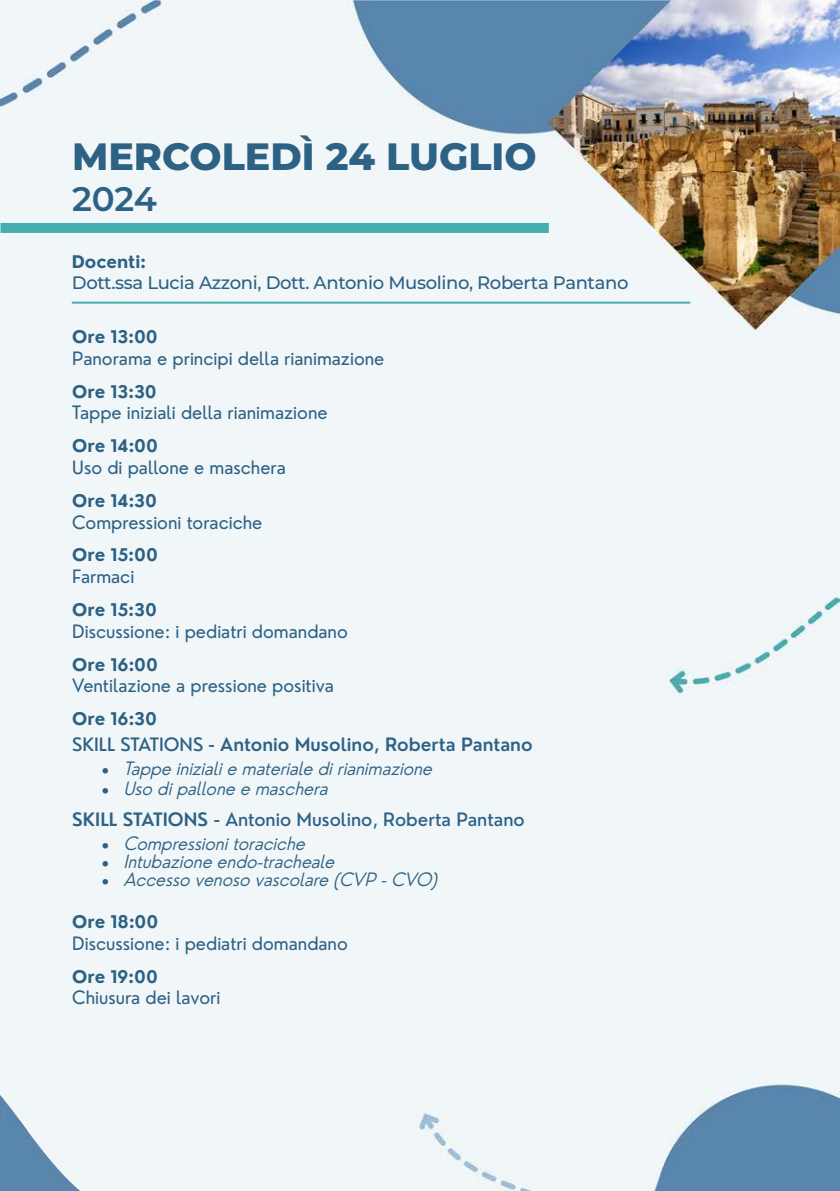
<style>
.page{position:relative;width:840px;height:1191px;background:#fff}
.page>*{position:absolute;margin:0;border:0;box-sizing:border-box;transform-origin:0 0}
.t1{font:800 38px "Montserrat";color:#2d6285}
.t2{font:600 34px "Montserrat";color:#2d6285}
.t3{font:18px "Nourd";color:#2c6184}
.t4{font:italic 300 18px "Nourd";color:#2d6285}
.t5{font:500 18px "Montserrat";letter-spacing:-.02em;color:#2c6184}
.t6{font:600 18px "Nourd";color:#2d6285}
.t7{font:500 18px "Nourd";color:#2d6285}
.t8{font:700 17px "Nourd";color:#2c6184}
.s1{font-weight:500}
.s2{font-family:"Montserrat"}
.s3{font-style:normal}
.s4{font-weight:600}
.s5{font-family:"Montserrat";font-weight:600}
</style>
<div class="page">
<img style="left:0;top:0;width:839px;height:1191px">
<hr style="left:72px;top:302px;width:618px;height:2px;background:#47aeae">
<div style="left:0;top:223px;width:548px;height:10px;background:#47aeae"></div>
<img style="left:0;top:1062px;width:173px;height:129px">
<p class="t1" style="left:72px;top:129px;width:466px">MERCOLEDÌ 24 LUGLIO</p>
<p class="t2" style="left:72px;top:175px;width:86px">2024</p>
<p class="t8" style="left:72px;top:251px;width:76px">Docenti:</p>
<p class="t5" style="left:72px;top:270px;width:558px">Dott.ssa Lucia Azzoni, Dott. Antonio Musolino, Roberta Pantano</p>
<p class="t8" style="left:72px;top:327px;width:87px">Ore 13:00</p>
<p class="t3" style="left:72px;top:348px;width:313px">Panorama e principi della rianimazione</p>
<p class="t8" style="left:72px;top:381px;width:86px">Ore 13:30</p>
<p class="t3" style="left:72px;top:402px;width:257px">Tappe iniziali della rianimazione</p>
<p class="t8" style="left:72px;top:436px;width:87px">Ore 14:00</p>
<p class="t3" style="left:72px;top:457px;width:215px">Uso di pallone e maschera</p>
<p class="t8" style="left:72px;top:491px;width:86px">Ore 14:30</p>
<p class="t3" style="left:72px;top:511px;width:191px">Compressioni toraciche</p>
<p class="t8" style="left:72px;top:545px;width:87px">Ore 15:00</p>
<p class="t3" style="left:72px;top:566px;width:63px">Farmaci</p>
<p class="t8" style="left:72px;top:600px;width:86px">Ore 15:30</p>
<p class="t3" style="left:72px;top:620px;width:277px">Discussione: i pediatri domandano</p>
<p class="t8" style="left:72px;top:654px;width:87px">Ore 16:00</p>
<p class="t3" style="left:72px;top:675px;width:263px">Ventilazione a pressione positiva</p>
<p class="t8" style="left:72px;top:709px;width:86px">Ore 16:30</p>
<p class="t6" style="left:72px;top:734px;width:461px"><span class="s1">SKILL STATIONS</span> <span class="s2">-</span> Antonio Musolino, Roberta Pantano</p>
<p class="t4" style="left:101px;top:757px;width:337px"><span class="s3">•</span> Tappe inizialie materiale dirianimazione</p>
<p class="t4" style="left:101px;top:777px;width:233px"><span class="s3">•</span> Uso dipallone e maschera</p>
<p class="t7" style="left:72px;top:809px;width:453px"><span class="s4">SKILL STATIONS</span> <span class="s5">-</span> Antonio Musolino, Roberta Pantano</p>
<p class="t4" style="left:101px;top:832px;width:210px"><span class="s3">•</span> Compressionitoraciche</p>
<p class="t4" style="left:101px;top:850px;width:240px"><span class="s3">•</span> Intubazione endo-tracheale</p>
<p class="t4" style="left:101px;top:868px;width:343px"><span class="s3">•</span> Accesso venoso vascolare (CVP -CVO)</p>
<p class="t8" style="left:72px;top:911px;width:87px">Ore 18:00</p>
<p class="t3" style="left:72px;top:932px;width:277px">Discussione: i pediatri domandano</p>
<p class="t8" style="left:72px;top:966px;width:87px">Ore 19:00</p>
<p class="t3" style="left:72px;top:987px;width:149px">Chiusura dei lavori</p>
</div>
